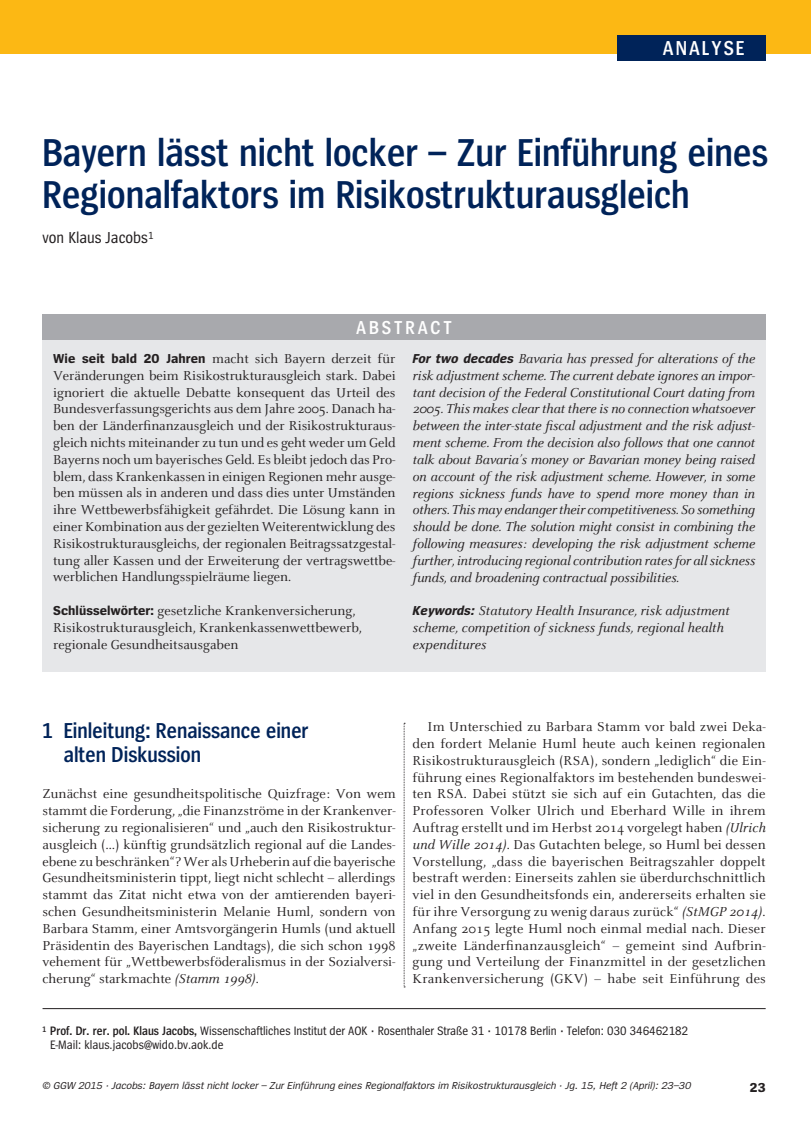
<style>
.page{position:relative;width:811px;height:1126px;background:#fff}
.page>*{position:absolute;margin:0;border:0;box-sizing:border-box;transform-origin:0 0}
.t1{font:600 40.5px/42px "Spiegel Cd";color:#002359}
.t2{font:600 22.5px/24px "Spiegel Cd";color:#002359}
.t3{font:600 21px "Spiegel Cd";letter-spacing:.1em;color:#fff}
.t4{font:600 19.5px "Spiegel Cd";letter-spacing:.15em;color:#fff}
.t5{font:16.5px "Spiegel Cd";color:#231f20}
.t6{font:14.25px/16.8px "Celeste";color:#231f20;text-align:justify}
.t7{font:italic 14.25px/16.8px "Celeste";color:#231f20;text-align:justify}
.t8{font:700 13.5px "Spiegel";color:#231f20}
.t9{font:12.75px/14.2px "Spiegel Cd";color:#231f20}
.t10{font:italic 10.5px "Spiegel";color:#231f20}
.s1{font-family:"Spiegel";font-weight:700;font-size:13.5px}
.s2{font-style:italic}
.s3{font-weight:600}
</style>
<div class="page">
<div style="left:0;top:0;width:811px;height:54px;background:#fcb814"></div>
<div style="left:617px;top:35px;width:148px;height:25px;background:#002359"></div>
<svg style="left:404px;top:723px;width:1px;height:264px"></svg>
<div style="left:43px;top:337px;width:722px;height:335px;background:#e6e7e9"></div>
<div style="left:43px;top:314px;width:722px;height:26px;background:#a8a9ad"></div>
<hr style="left:43px;top:1008px;width:722px;height:1px;background:#231f20">
<h3 class="t3" style="left:663px;top:37px;width:83px">ANALYSE</h3>
<h1 class="t1" style="left:43px;top:133px;width:727px">Bayern lässt nicht locker – Zur Einführung eines<br>Regionalfaktors im Risikostrukturausgleich</h1>
<p class="t5" style="left:43px;top:229px;width:112px">von Klaus Jacobs<sup>1</sup></p>
<h3 class="t4" style="left:356px;top:317px;width:97px">ABSTRACT</h3>
<p class="t6" style="left:53px;top:350px;width:344px"><span class="s1">Wie seit bald 20 Jahren</span> macht sich Bayern derzeit für Veränderungen beim Risikostrukturausgleich stark. Dabei ignoriert die aktuelle Debatte konsequent das Urteil des Bundesverfassungsgerichts aus dem Jahre 2005. Danach ha&shy;ben der Länderfinanzausgleich und der Risikostrukturaus&shy;gleich nichts miteinander zu tun und es geht weder um Geld Bayerns noch um bayerisches Geld. Es bleibt jedoch das Pro&shy;blem, dass Krankenkassen in einigen Regionen mehr ausge&shy;ben müssen als in anderen und dass dies unter Umständen ihre Wettbewerbsfähigkeit gefährdet. Die Lösung kann in einer Kombination aus der gezielten Weiterentwicklung des Risikostrukturausgleichs, der regionalen Beitragssatzgestal&shy;tung aller Kassen und der Erweiterung der vertragswettbe&shy;werblichen Handlungsspielräume liegen.</p>
<p class="t6" style="left:53px;top:602px;width:310px;text-align:left"><span class="s1">Schlüsselwörter:</span> gesetzliche Krankenversicherung,<br>Risikostrukturausgleich, Krankenkassenwettbewerb, regionale Gesundheitsausgaben</p>
<p class="t7" style="left:412px;top:350px;width:344px"><span class="s1">For two decades</span> Bavaria has pressed for alterations of the risk adjustment scheme. The current debate ignores an impor&shy;tant decision of the Federal Constitutional Court dating from 2005. This makes clear that there is no connection whatsoever between the inter-state fiscal adjustment and the risk adjust&shy;ment scheme. From the decision also follows that one cannot talk about Bavaria’s money or Bavarian money being raised on account of the risk adjustment scheme. However, in some regions sickness funds have to spend more money than in others. This may endanger their competitiveness. So something should be done. The solution might consist in combining the following measures: developing the risk adjustment scheme further, introducing regional contribution rates for all sickness funds, and broadening contractual possibilities.</p>
<p class="t7" style="left:412px;top:602px;width:318px;text-align:left"><span class="s1">Keywords:</span> Statutory Health Insurance, risk adjustment scheme, competition of sickness funds, regional health expenditures</p>
<h2 class="t2" style="left:64px;top:719px;width:246px;text-indent:-21px">1 Einleitung: Renaissance einer alten Diskussion</h2>
<p class="t6" style="left:43px;top:786px;width:355px">Zunächst eine gesundheitspolitische Quizfrage: Von wem stammt die Forderung, „die Finanzströme in der Krankenver&shy;sicherung zu regionalisieren“ und „auch den Risikostruktur&shy;ausgleich (…) künftig grundsätzlich regional auf die Landes&shy;ebene zu beschränken“? Wer als Urheberin auf die bayerische Gesundheitsministerin tippt, liegt nicht schlecht – allerdings stammt das Zitat nicht etwa von der amtierenden bayeri&shy;schen Gesundheitsministerin Melanie Huml, sondern von Barbara Stamm, einer Amtsvorgängerin Humls (und aktuell Präsidentin des Bayerischen Landtags), die sich schon 1998 vehement für „Wettbewerbsföderalismus in der Sozialversi&shy;cherung“ starkmachte <span class="s2">(Stamm 1998)</span>.</p>
<p class="t6" style="left:412px;top:718px;width:355px;text-indent:15px">Im Unterschied zu Barbara Stamm vor bald zwei Deka&shy;den fordert Melanie Huml heute auch keinen regionalen Risikostrukturausgleich (RSA), sondern „lediglich“ die Ein&shy;führung eines Regionalfaktors im bestehenden bundeswei&shy;ten RSA. Dabei stützt sie sich auf ein Gutachten, das die Professoren Volker Ulrich und Eberhard Wille in ihrem Auftrag erstellt und im Herbst 2014 vorgelegt haben <span class="s2">(Ulrich und Wille 2014)</span>. Das Gutachten belege, so Huml bei dessen Vorstellung, „dass die bayerischen Beitragszahler doppelt bestraft werden: Einerseits zahlen sie überdurchschnittlich viel in den Gesundheitsfonds ein, andererseits erhalten sie für ihre Versorgung zu wenig daraus zurück“ <span class="s2">(StMGP 2014)</span>.<br>Anfang 2015 legte Huml noch einmal medial nach. Dieser „zweite Länderfinanzausgleich“ – gemeint sind Aufbrin&shy;gung und Verteilung der Finanzmittel in der gesetzlichen Krankenversicherung (GKV) – habe seit Einführung des</p>
<p class="t9" style="left:50px;top:1024px;width:639px;text-indent:-7px"><sup>1</sup> <span class="s3">Prof. Dr. rer. pol. Klaus Jacobs,</span> Wissenschaftliches Institut der AOK · Rosenthaler Straße 31 · 10178 Berlin · Telefon: 030 346462182<br>E-Mail: klaus.jacobs@wido.bv.aok.de</p>
<p class="t10" style="left:43px;top:1080px;width:650px">© GGW 2015 · Jacobs: Bayern lässt nicht locker – Zur Einführung eines Regionalfaktors im Risikostrukturausgleich · Jg. 15, Heft 2 (April): 23–30</p>
<p class="t8" style="left:750px;top:1080px;width:17px">23</p>
</div>
